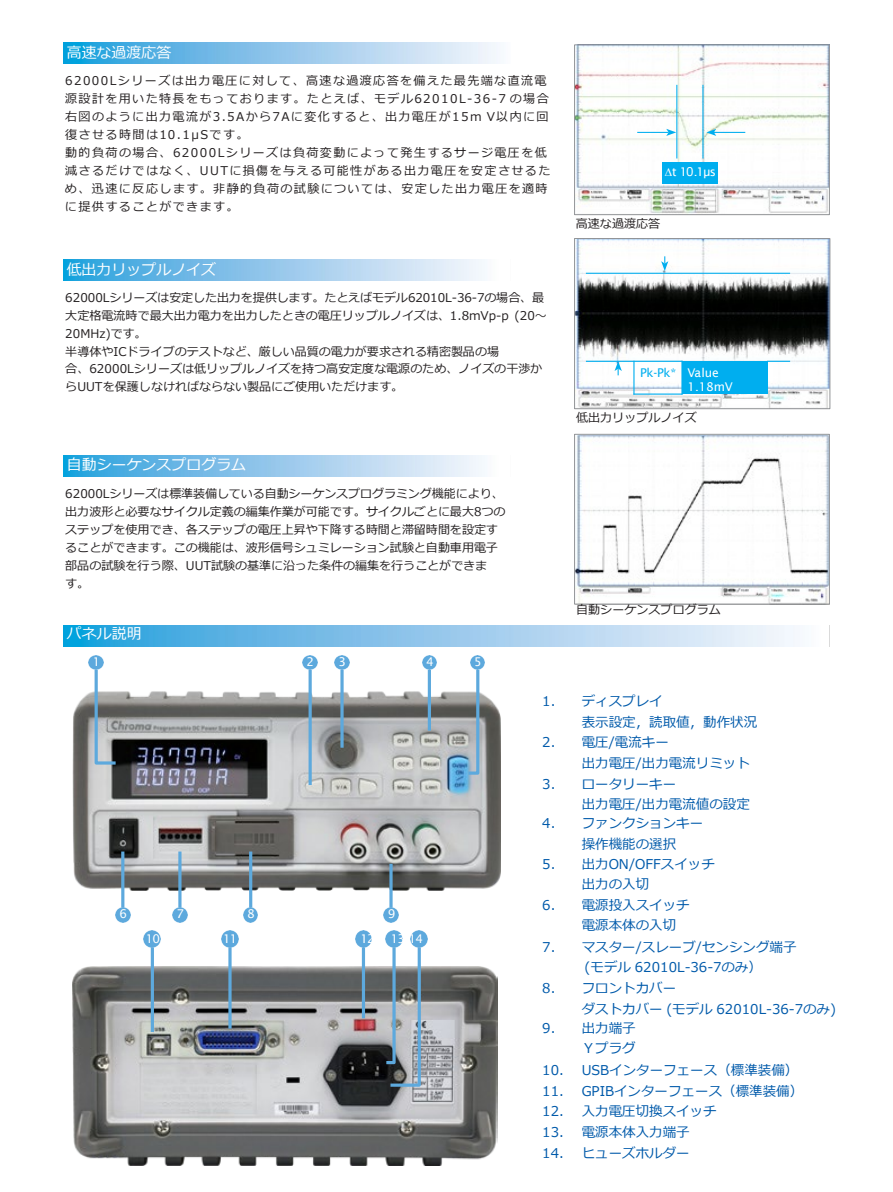
<style>
.page{position:relative;width:893px;height:1192px;background:#fff}
.page>*{position:absolute;margin:0;border:0;box-sizing:border-box;transform-origin:0 0}
.t1{font:15px "Meiryo";color:#fff}
.t2{font:13.5px/20.4px "Meiryo";color:#005aaa}
.t3{font:12px/18px "Meiryo";color:#231f20}
.t4{font:12px/18px "Meiryo";letter-spacing:.12em;color:#231f20}
.t5{font:12px "Lucida Sans";letter-spacing:-.075em;color:#fff}
.t6{font:12px/14.4px "Lucida Sans";letter-spacing:-.005em;color:#fff}
.t7{font:12px "Lucida Sans";color:#00aeef}
.s1{font-family:"Meiryo"}
</style>
<div class="page">
<img style="left:64px;top:259px;width:421px;height:22px">
<img style="left:64px;top:455px;width:421px;height:21px">
<img style="left:64px;top:42px;width:434px;height:22px">
<img style="left:576px;top:47px;width:251px;height:166px">
<div style="left:574px;top:45px;width:255px;height:170px;border:1px solid #939598"></div>
<hr style="left:676px;top:85px;width:1px;height:73px;background:#00aeef">
<hr style="left:702px;top:85px;width:1px;height:73px;background:#00aeef">
<hr style="left:714px;top:132px;width:31px;height:1px;background:#00aeef">
<svg style="left:706px;top:129px;width:10px;height:7px"></svg>
<hr style="left:637px;top:132px;width:31px;height:1px;background:#00aeef">
<svg style="left:666px;top:129px;width:10px;height:7px"></svg>
<img style="left:576px;top:436px;width:251px;height:166px">
<div style="left:574px;top:434px;width:255px;height:170px;border:1px solid #939598"></div>
<img style="left:576px;top:240px;width:252px;height:167px">
<div style="left:574px;top:238px;width:256px;height:171px;border:1px solid #939598"></div>
<div style="left:662px;top:163px;width:55px;height:21px;background:#00aeef"></div>
<hr style="left:586px;top:273px;width:204px;height:1px;background:#00aeef">
<svg style="left:661px;top:256px;width:7px;height:15px"></svg>
<div style="left:682px;top:361px;width:85px;height:33px;background:#00aeef"></div>
<hr style="left:633px;top:360px;width:1px;height:34px;background:#00aeef">
<hr style="left:681px;top:360px;width:1px;height:34px;background:#00aeef">
<hr style="left:586px;top:360px;width:96px;height:2px;background:#00aeef">
<hr style="left:767px;top:360px;width:23px;height:2px;background:#00aeef">
<hr style="left:633px;top:393px;width:49px;height:1px;background:#00aeef">
<svg style="left:614px;top:361px;width:7px;height:14px"></svg>
<img style="left:72px;top:966px;width:426px;height:199px">
<hr style="left:151px;top:946px;width:3px;height:85px;background:#5da9dd">
<hr style="left:228px;top:946px;width:3px;height:82px;background:#5da9dd">
<hr style="left:362px;top:946px;width:3px;height:72px;background:#5da9dd">
<svg style="left:383px;top:947px;width:39px;height:140px"></svg>
<img style="left:144px;top:930px;width:17px;height:17px">
<img style="left:221px;top:930px;width:17px;height:17px">
<img style="left:355px;top:930px;width:17px;height:17px">
<img style="left:410px;top:930px;width:18px;height:17px">
<img style="left:385px;top:930px;width:17px;height:17px">
<img style="left:73px;top:689px;width:427px;height:201px">
<svg style="left:93px;top:669px;width:26px;height:97px"></svg>
<svg style="left:308px;top:669px;width:4px;height:115px"></svg>
<hr style="left:340px;top:669px;width:3px;height:78px;background:#5da9dd">
<hr style="left:428px;top:669px;width:3px;height:61px;background:#5da9dd">
<svg style="left:465px;top:669px;width:16px;height:107px"></svg>
<hr style="left:121px;top:851px;width:3px;height:57px;background:#5da9dd">
<hr style="left:178px;top:851px;width:3px;height:57px;background:#5da9dd">
<hr style="left:249px;top:851px;width:3px;height:57px;background:#5da9dd">
<hr style="left:389px;top:863px;width:3px;height:44px;background:#5da9dd">
<img style="left:89px;top:655px;width:14px;height:14px">
<img style="left:303px;top:655px;width:14px;height:14px">
<img style="left:334px;top:655px;width:15px;height:14px">
<img style="left:422px;top:655px;width:14px;height:14px">
<img style="left:470px;top:655px;width:15px;height:14px">
<img style="left:116px;top:907px;width:14px;height:14px">
<img style="left:172px;top:907px;width:15px;height:14px">
<img style="left:383px;top:907px;width:15px;height:14px">
<img style="left:243px;top:907px;width:15px;height:14px">
<img style="left:64px;top:625px;width:731px;height:21px">
<p class="t1" style="left:67px;top:42px;width:106px">高速な過渡応答</p>
<p class="t4" style="left:65px;top:72px;width:485px">62000Lシリーズは出力電圧に対して、高速な過渡応答を備えた最先端な直流電源設計を用いた特長をもっております。たとえば、モデル62010L-36-7 の場合右図のように出力電流が3.5Aから7Aに変化すると、出力電圧が15m V以内に回復させる時間は10.1μSです。</p>
<p class="t4" style="left:65px;top:144px;width:487px">動的負荷の場合、62000Lシリーズは負荷変動によって発生するサージ電圧を低減さるだけではなく、UUTに損傷を与える可能性がある出力電圧を安定させるため、迅速に反応します。非静的負荷の試験については、安定した出力電圧を適時に提供することができます。</p>
<p class="t1" style="left:67px;top:259px;width:151px">低出力リップルノイズ</p>
<p class="t3" style="left:65px;top:289px;width:483px">62000Lシリーズは安定した出力を提供します。たとえばモデル62010L-36-7の場合、最大定格電流時で最大出力電力を出力したときの電圧リップルノイズは、1.8mVp-p (20～<br>20MHz)です。</p>
<p class="t3" style="left:65px;top:343px;width:435px">半導体やICドライブのテストなど、厳しい品質の電力が要求される精密製品の場</p>
<p class="t3" style="left:65px;top:360px;width:478px">合、62000Lシリーズは低リップルノイズを持つ高安定度な電源のため、ノイズの干渉からUUTを保護しなければならない製品にご使用いただけます。</p>
<p class="t1" style="left:67px;top:454px;width:181px">自動シーケンスプログラム</p>
<p class="t3" style="left:65px;top:485px;width:442px">62000Lシリーズは標準装備している自動シーケンスプログラミング機能により、出力波形と必要なサイクル定義の編集作業が可能です。サイクルごとに最大8つのステップを使用でき、各ステップの電圧上昇や下降する時間と滞留時間を設定することができます。この機能は、波形信号シュミレーション試験と自動車用電子部品の試験を行う際、UUT試験の基準に沿った条件の編集を行うことができま</p>
<p class="t3" style="left:65px;top:575px;width:26px">す。</p>
<p class="t1" style="left:67px;top:622px;width:76px">パネル説明</p>
<p class="t5" style="left:93px;top:654px;width:9px">1</p>
<p class="t5" style="left:306px;top:654px;width:9px">2</p>
<p class="t5" style="left:338px;top:654px;width:9px">3</p>
<p class="t5" style="left:426px;top:654px;width:9px">4</p>
<p class="t5" style="left:474px;top:654px;width:9px">5</p>
<p class="t5" style="left:664px;top:165px;width:53px">∆t 1<span class="s1">0</span>.1µs</p>
<p class="t3" style="left:575px;top:215px;width:86px">高速な過渡応答</p>
<p class="t7" style="left:640px;top:366px;width:37px">Pk-Pk*</p>
<p class="t6" style="left:687px;top:365px;width:47px">Value<br>1.18mV</p>
<p class="t3" style="left:576px;top:409px;width:122px">低出力リップルノイズ</p>
<p class="t3" style="left:576px;top:601px;width:146px">自動シーケンスプログラム</p>
<p class="t5" style="left:119px;top:907px;width:9px">6</p>
<p class="t5" style="left:176px;top:907px;width:9px">7</p>
<p class="t5" style="left:247px;top:907px;width:9px">8</p>
<p class="t5" style="left:388px;top:907px;width:9px">9</p>
<p class="t5" style="left:360px;top:932px;width:16px">12</p>
<p class="t5" style="left:391px;top:932px;width:34px">13 14</p>
<p class="t5" style="left:146px;top:931px;width:16px">10</p>
<p class="t5" style="left:223px;top:931px;width:16px">11</p>
<p class="t2" style="left:542px;top:691px;width:122px">1. ディスプレイ</p>
<p class="t2" style="left:581px;top:712px;width:177px">表示設定，読取値，動作状況</p>
<p class="t2" style="left:542px;top:732px;width:128px">2. 電圧/電流キー</p>
<p class="t2" style="left:581px;top:753px;width:170px">出力電圧/出力電流リミット</p>
<p class="t2" style="left:542px;top:774px;width:135px">3. ロータリーキー</p>
<p class="t2" style="left:581px;top:794px;width:170px">出力電圧/出力電流値の設定</p>
<p class="t2" style="left:581px;top:813px;width:123px;text-indent:-39px">4. ファンクションキー操作機能の選択</p>
<p class="t2" style="left:581px;top:854px;width:135px;text-indent:-39px">5. 出力ON/OFFスイッチ出力の入切</p>
<p class="t2" style="left:581px;top:894px;width:109px;text-indent:-39px">6. 電源投入スイッチ電源本体の入切</p>
<p class="t2" style="left:542px;top:937px;width:256px">7. マスター/スレーブ/センシング端子</p>
<p class="t2" style="left:584px;top:957px;width:179px">(モデル 62010L-36-7のみ）</p>
<p class="t2" style="left:542px;top:978px;width:135px">8. フロントカバー</p>
<p class="t2" style="left:581px;top:999px;width:256px">ダストカバー (モデル 62010L-36-7のみ)</p>
<p class="t2" style="left:542px;top:1018px;width:95px;text-align:right">9. 出力端子<br>Ｙプラグ</p>
<p class="t2" style="left:542px;top:1060px;width:257px">10. USBインターフェース（標準装備）</p>
<p class="t2" style="left:542px;top:1081px;width:262px">11. GPIBインターフェース（標準装備）</p>
<p class="t2" style="left:542px;top:1101px;width:176px">12. 入力電圧切換スイッチ</p>
<p class="t2" style="left:542px;top:1122px;width:149px">13. 電源本体入力端子</p>
<p class="t2" style="left:542px;top:1143px;width:149px">14. ヒューズホルダー</p>
</div>
